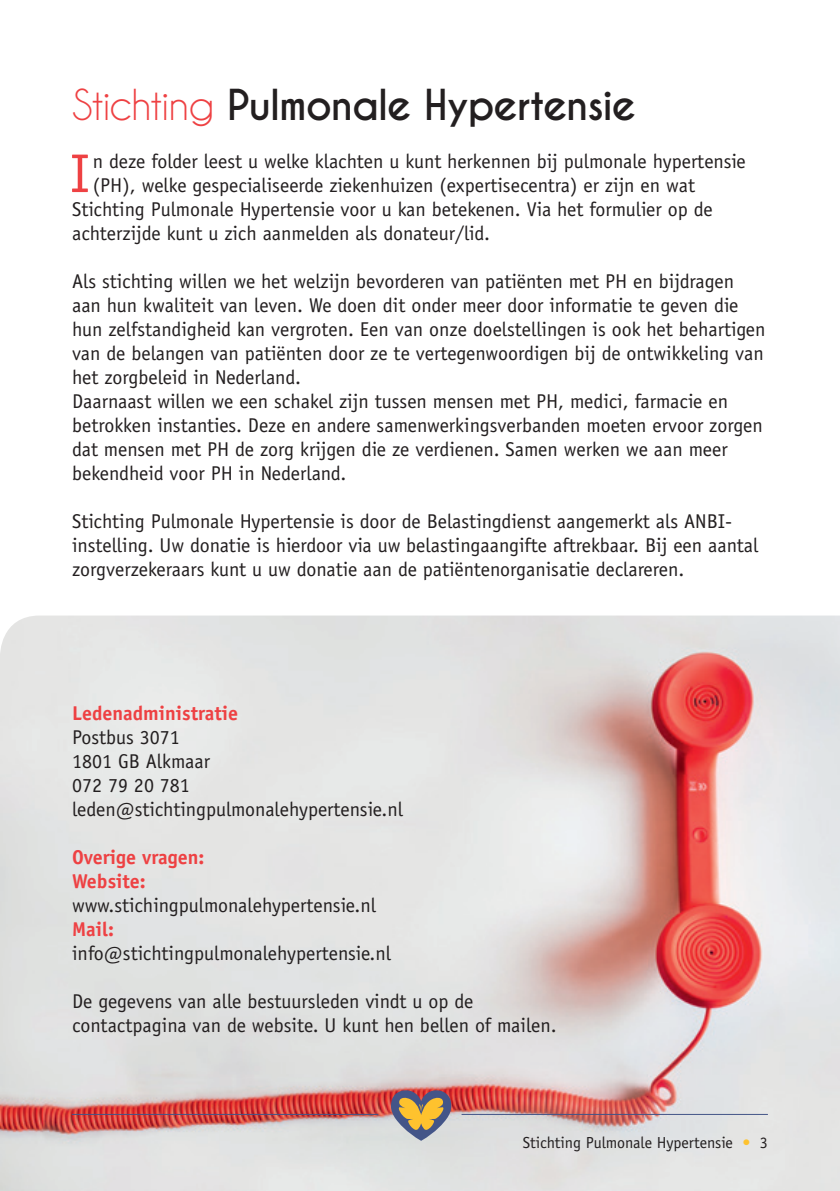
<style>
.page{position:relative;width:840px;height:1191px;background:#fff}
.page>*{position:absolute;margin:0;border:0;box-sizing:border-box;transform-origin:0 0}
.t1{font:54.6px "Officina Sans Std";color:#ee4143}
.t2{font:700 40px "Caviar Dreams";letter-spacing:-.025em;color:#231f20}
.t3{font:20px/24px "Officina Sans Std";color:#231f20}
.t4{font:700 20px/24px "Officina Sans Std";color:#ee4143}
.t5{font:16px "Officina Sans Std";color:#231f20}
.s1{font-weight:400;color:#ee4143}
.s2{color:#fec22e}
</style>
<div class="page">
<img style="left:0;top:615px;width:839px;height:576px">
<svg style="left:391px;top:1090px;width:60px;height:50px;background:#a79279"></svg>
<hr style="left:461px;top:1114px;width:306px;height:1px;background:#435588">
<hr style="left:72px;top:1114px;width:306px;height:1px;background:#435588">
<h2 class="t2" style="left:72px;top:81px;width:565px"><span class="s1">Stichting</span> Pulmonale Hypertensie</h2>
<h1 class="t1" style="left:70px;top:142px;width:22px">I</h1>
<p class="t3" style="left:93px;top:149px;width:654px">n deze folder leest u welke klachten u kunt herkennen bij pulmonale hypertensie</p>
<p class="t3" style="left:93px;top:173px;width:603px">(PH), welke gespecialiseerde ziekenhuizen (expertisecentra) er zijn en wat</p>
<p class="t3" style="left:72px;top:197px;width:641px">Stichting Pulmonale Hypertensie voor u kan betekenen. Via het formulier op de</p>
<p class="t3" style="left:72px;top:221px;width:419px">achterzijde kunt u zich aanmelden als donateur/lid.</p>
<p class="t3" style="left:72px;top:269px;width:694px">Als stichting willen we het welzijn bevorderen van patiënten met PH en bijdragen aan hun kwaliteit van leven. We doen dit onder meer door informatie te geven die hun zelfstandigheid kan vergroten. Een van onze doelstellingen is ook het behartigen van de belangen van patiënten door ze te vertegenwoordigen bij de ontwikkeling van het zorgbeleid in Nederland.<br>Daarnaast willen we een schakel zijn tussen mensen met PH, medici, farmacie en betrokken instanties. Deze en andere samenwerkingsverbanden moeten ervoor zorgen dat mensen met PH de zorg krijgen die ze verdienen. Samen werken we aan meer bekendheid voor PH in Nederland.</p>
<p class="t3" style="left:72px;top:509px;width:687px">Stichting Pulmonale Hypertensie is door de Belastingdienst aangemerkt als ANBI&shy;instelling. Uw donatie is hierdoor via uw belastingaangifte aftrekbaar. Bij een aantal zorgverzekeraars kunt u uw donatie aan de patiëntenorganisatie declareren.</p>
<p class="t4" style="left:72px;top:701px;width:167px">Ledenadministratie</p>
<p class="t3" style="left:72px;top:725px;width:332px">Postbus 3071<br>1801 GB Alkmaar<br>072 79 20 781 leden@stichtingpulmonalehypertensie.nl</p>
<p class="t4" style="left:72px;top:845px;width:134px">Overige vragen:<br>Website:</p>
<p class="t3" style="left:72px;top:893px;width:305px">www.stichingpulmonalehypertensie.nl</p>
<p class="t4" style="left:72px;top:917px;width:43px">Mail:</p>
<p class="t3" style="left:72px;top:941px;width:320px">info@stichtingpulmonalehypertensie.nl</p>
<p class="t3" style="left:72px;top:989px;width:486px">De gegevens van alle bestuursleden vindt u op de contactpagina van de website. U kunt hen bellen of mailen.</p>
<p class="t5" style="left:522px;top:1132px;width:246px">Stichting Pulmonale Hypertensie <span class="s2">•</span> 3</p>
</div>
